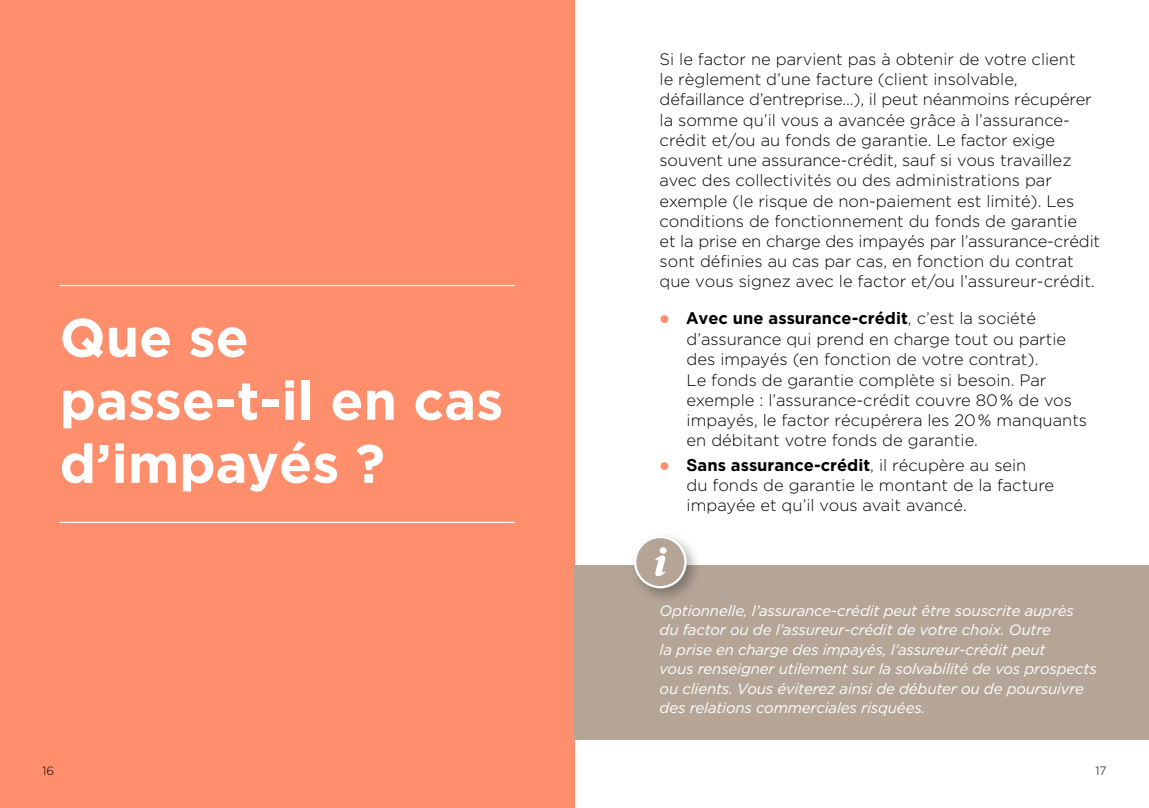
<style>
.page{position:relative;width:1149px;height:808px;background:#fff}
.page>*{position:absolute;margin:0;border:0;box-sizing:border-box;transform-origin:0 0}
.t1{font:700 54px/63px "Gotham HTF";color:#fff}
.t2{font:300 16.5px/20.2px "Gotham HTF";color:#000}
.t3{font:italic 15px/19.5px "Gotham HTF";letter-spacing:-.01em;color:#fff}
.t4{font:300 12px "Gotham HTF";color:#000}
.s1{font-family:"Arial";font-weight:700}
.s2{font-weight:700}
</style>
<div class="page">
<div style="left:0;top:0;width:574px;height:808px;background:#ff8e6c"></div>
<div style="left:574px;top:566px;width:574px;height:174px;background:#b4a597"></div>
<hr style="left:60px;top:285px;width:454px;height:1px;background:#fff">
<hr style="left:60px;top:522px;width:454px;height:1px;background:#fff">
<div style="left:629px;top:531px;width:73px;height:73px;background:#000;opacity:.3"></div>
<div style="left:635px;top:537px;width:50px;height:50px;background:#b4a597;border-radius:50%"></div>
<div style="left:634px;top:536px;width:52px;height:52px;border:2px solid #fff;border-radius:50%"></div>
<svg style="left:655px;top:547px;width:11px;height:29px"></svg>
<h1 class="t1" style="left:60px;top:305px;width:445px">Que se passe-t-il en cas d’impayés ?</h1>
<p class="t2" style="left:659px;top:49px;width:442px">Si le factor ne parvient pas à obtenir de votre client<br>le règlement d’une facture (client insolvable, défaillance d’entreprise...), il peut néanmoins récupérer la somme qu’il vous a avancée grâce à l’assurance&shy;crédit et/ou au fonds de garantie. Le factor exige souvent une assurance-crédit, sauf si vous travaillez avec des collectivités ou des administrations par exemple (le risque de non-paiement est limité). Les conditions de fonctionnement du fonds de garantie<br>et la prise en charge des impayés par l’assurance-crédit sont défnies au cas par cas, en fonction du contrat que vous signez avec le factor et/ou l’assureur-crédit.</p>
<p class="t2" style="left:686px;top:308px;width:402px"><span class="s1">A</span><span class="s2">vec une assurance-crédit</span>, c’est la société d’assurance qui prend en charge tout ou partie des impayés (en fonction de votre contrat).<br>Le fonds de garantie complète si besoin. Par exemple : l’assurance-crédit couvre 80% de vos impayés, le factor récupérera les 20% manquants en débitant votre fonds de garantie.</p>
<p class="t2" style="left:686px;top:455px;width:369px"><span class="s1">S</span><span class="s2">ans assurance-crédit</span>, il récupère au sein<br>du fonds de garantie le montant de la facture impayée et qu’il vous avait avancé.</p>
<p class="t3" style="left:659px;top:601px;width:438px">Optionnelle, l’assurance-crédit peut être souscrite auprès<br>du factor ou de l’assureur-crédit de votre choix. Outre<br>la prise en charge des impayés, l’assureur-crédit peut<br>vous renseigner utilement sur la solvabilité de vos prospects ou clients. Vous éviterez ainsi de débuter ou de poursuivre des relations commerciales risquées.</p>
<p class="t4" style="left:43px;top:765px;width:13px">16</p>
<p class="t4" style="left:1094px;top:765px;width:13px">17</p>
</div>
